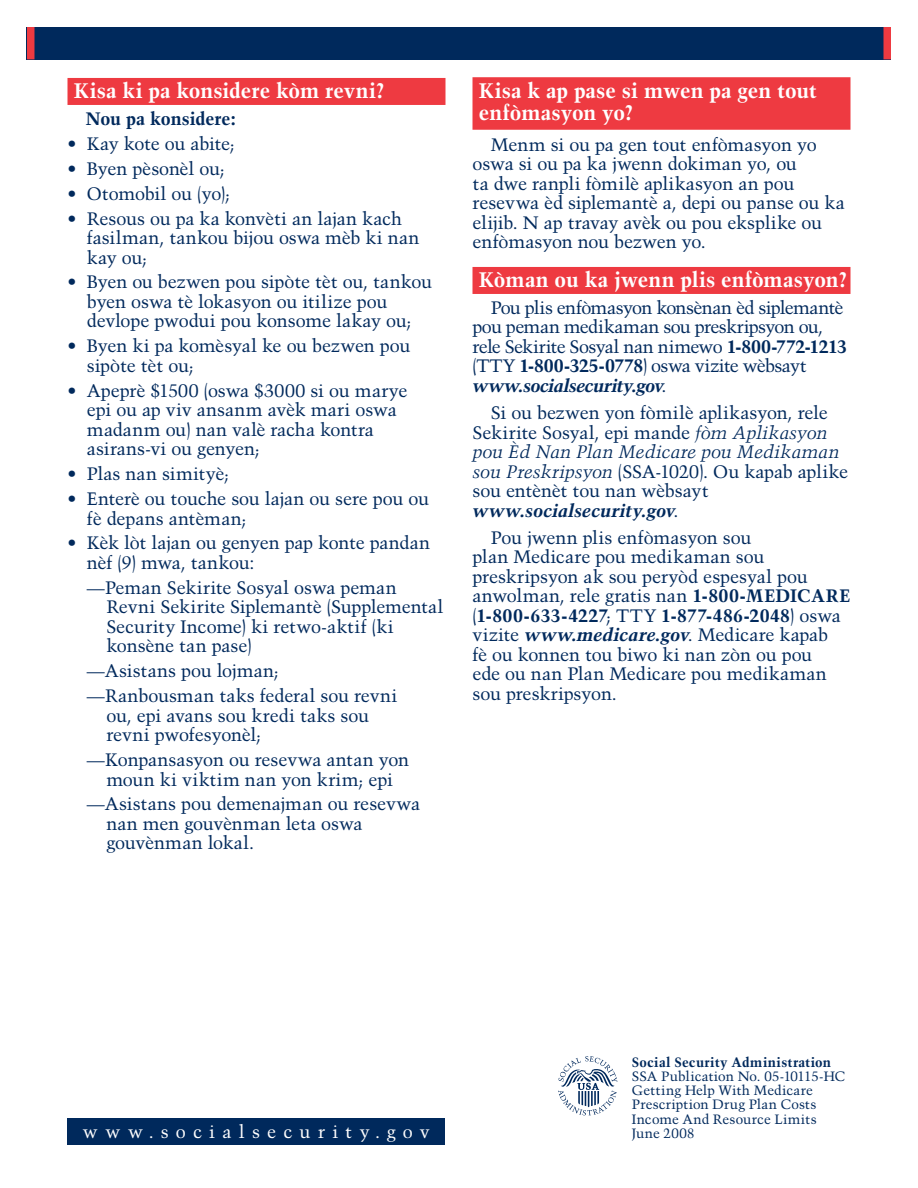
<style>
.page{position:relative;width:918px;height:1188px;background:#fff}
.page>*{position:absolute;margin:0;border:0;box-sizing:border-box;transform-origin:0 0}
.Header_1_line{font:700 21px "Trump Mediaeval";color:#fff}
.Header_2_lines{font:700 21px/22.5px "Trump Mediaeval";letter-spacing:-.005em;color:#fff}
.Paragraph{font:18px/19.5px "Trump Mediaeval";letter-spacing:-.01em;color:#00295c}
._1st_bullet_list{font:18px/19.5px "Trump Mediaeval";letter-spacing:-.01em;color:#00295c}
._2nd_bullet_list{font:18px/19.5px "Trump Mediaeval";letter-spacing:-.005em;color:#00295c}
.Paragraph-2{font:18px/19.5px "Trump Mediaeval";letter-spacing:-.035em;color:#00295c}
.t1{font:18px "Trump Mediaeval";letter-spacing:.4em;color:#fff}
.Paragraph-3{font:700 18px "Trump Mediaeval";letter-spacing:-.005em;color:#00295c}
.Pub_info{font:13.5px "Trump Mediaeval";letter-spacing:.01em;color:#00295c}
.Pub_info-2{font:700 13.5px "Trump Mediaeval";letter-spacing:.02em;color:#00295c}
.s1{font-weight:700}
.s2{font-weight:700;font-style:italic}
.s3{font-style:italic}
</style>
<div class="page">
<div style="left:68px;top:1118px;width:378px;height:27px;background:#00295c"></div>
<div style="left:68px;top:78px;width:378px;height:27px;background:#ee3a41"></div>
<div style="left:472px;top:77px;width:378px;height:53px;background:#ee3a41"></div>
<div style="left:472px;top:267px;width:378px;height:27px;background:#ee3a41"></div>
<svg style="left:558px;top:1056px;width:59px;height:59px"></svg>
<div style="left:27px;top:27px;width:864px;height:32px;background:#00295c"></div>
<div style="left:27px;top:27px;width:7px;height:32px;background:#ee3a41"></div>
<div style="left:883px;top:27px;width:8px;height:32px;background:#ee3a41"></div>
<p class="Header_1_line" style="left:74px;top:77px;width:312px">Kisa ki pa konsidere kòm revni?</p>
<p class="Paragraph-3" style="left:86px;top:107px;width:151px">Nou pa konsidere:</p>
<p class="_1st_bullet_list" style="left:68px;top:134px;width:169px">• Kay kote ou abite;</p>
<p class="_1st_bullet_list" style="left:68px;top:159px;width:159px">• Byen pèsonèl ou;</p>
<p class="_1st_bullet_list" style="left:68px;top:183px;width:164px">• Otomobil ou (yo);</p>
<p class="_1st_bullet_list" style="left:87px;top:208px;width:334px;text-indent:-19px">• Resous ou pa ka konvèti an lajan kach fasilman, tankou bijou oswa mèb ki nan kay ou;</p>
<p class="_1st_bullet_list" style="left:87px;top:272px;width:347px;text-indent:-19px">• Byen ou bezwen pou sipòte tèt ou, tankou byen oswa tè lokasyon ou itilize pou devlope pwodui pou konsome lakay ou;</p>
<p class="_1st_bullet_list" style="left:87px;top:336px;width:325px;text-indent:-19px">• Byen ki pa komèsyal ke ou bezwen pou sipòte tèt ou;</p>
<p class="_1st_bullet_list" style="left:87px;top:381px;width:322px;text-indent:-19px">• Apeprè $1500 (oswa $3000 si ou marye epi ou ap viv ansanm avèk mari oswa madanm ou) nan valè racha kontra asirans-vi ou genyen;</p>
<p class="_1st_bullet_list" style="left:68px;top:464px;width:163px">• Plas nan simityè;</p>
<p class="_1st_bullet_list" style="left:87px;top:489px;width:344px;text-indent:-19px">• Enterè ou touche sou lajan ou sere pou ou fè depans antèman;</p>
<p class="_1st_bullet_list" style="left:87px;top:533px;width:345px;text-indent:-19px">• Kèk lòt lajan ou genyen pap konte pandan nèf (9) mwa, tankou:</p>
<p class="_2nd_bullet_list" style="left:106px;top:578px;width:339px;text-indent:-19px">—Peman Sekirite Sosyal oswa peman<br>Revni Sekirite Siplemantè (Supplemental<br>Security Income) ki retwo-aktif (ki konsène tan pase)</p>
<p class="_2nd_bullet_list" style="left:87px;top:661px;width:194px">—Asistans pou lojman;</p>
<p class="_2nd_bullet_list" style="left:106px;top:686px;width:293px;text-indent:-19px">—Ranbousman taks federal sou revni ou, epi avans sou kredi taks sou revni pwofesyonèl;</p>
<p class="_2nd_bullet_list" style="left:87px;top:750px;width:324px;text-align:center">—Konpansasyon ou resevwa antan yon moun ki viktim nan yon krim; epi</p>
<p class="_2nd_bullet_list" style="left:106px;top:794px;width:315px;text-indent:-19px">—Asistans pou demenajman ou resevwa nan men gouvènman leta oswa gouvènman lokal.</p>
<p class="Header_2_lines" style="left:479px;top:79px;width:340px">Kisa k ap pase si mwen pa gen tout enfòmasyon yo?</p>
<p class="Paragraph" style="left:472px;top:134px;width:374px;text-indent:18px">Menm si ou pa gen tout enfòmasyon yo oswa si ou pa ka jwenn dokiman yo, ou<br>ta dwe ranpli fòmilè aplikasyon an pou resevwa èd siplemantè a, depi ou panse ou ka elijib. N ap travay avèk ou pou eksplike ou enfòmasyon nou bezwen yo.</p>
<p class="Header_1_line" style="left:479px;top:266px;width:370px">Kòman ou ka jwenn plis enfòmasyon?</p>
<p class="Paragraph-2" style="left:472px;top:298px;width:376px;text-indent:18px">Pou plis enfòmasyon konsènan èd siplemantè pou peman medikaman sou preskripsyon ou, rele Sekirite Sosyal nan nimewo <span class="s1">1-800-772-1213 </span>(TTY <span class="s1">1-800-325-0778</span>) oswa vizite wèbsayt <span class="s2">www.socialsecurity.gov</span>.</p>
<p class="Paragraph" style="left:472px;top:403px;width:377px;text-indent:18px">Si ou bezwen yon fòmilè aplikasyon, rele Sekirite Sosyal, epi mande <span class="s3">fòm Aplikasyon pou Èd Nan Plan Medicare pou Medikaman sou Preskripsyon</span> (SSA-1020). Ou kapab aplike sou entènèt tou nan wèbsayt <span class="s2">www.socialsecurity.gov</span>.</p>
<p class="Paragraph" style="left:473px;top:527px;width:379px;text-indent:18px">Pou jwenn plis enfòmasyon sou<br>plan Medicare pou medikaman sou preskripsyon ak sou peryòd espesyal pou anwolman, rele gratis nan <span class="s1">1-800-MEDICARE </span>(<span class="s1">1-800-633-4227</span>; TTY <span class="s1">1-877-486-2048</span>) oswa vizite <span class="s2">www.medicare.gov</span>. Medicare kapab<br>fè ou konnen tou biwo ki nan zòn ou pou<br>ede ou nan Plan Medicare pou medikaman sou preskripsyon.</p>
<p class="t1" style="left:83px;top:1121px;width:348px">www.socialsecurity.gov</p>
<p class="Pub_info-2" style="left:632px;top:1054px;width:201px">Social Security Administration</p>
<p class="Pub_info" style="left:632px;top:1068px;width:215px">SSA Publication No. 05-10115-HC</p>
<p class="Pub_info" style="left:632px;top:1082px;width:183px">Getting Help With Medicare</p>
<p class="Pub_info" style="left:632px;top:1096px;width:186px">Prescription Drug Plan Costs</p>
<p class="Pub_info" style="left:632px;top:1111px;width:186px">Income And Resource Limits</p>
<p class="Pub_info" style="left:632px;top:1125px;width:64px">June 2008</p>
</div>
